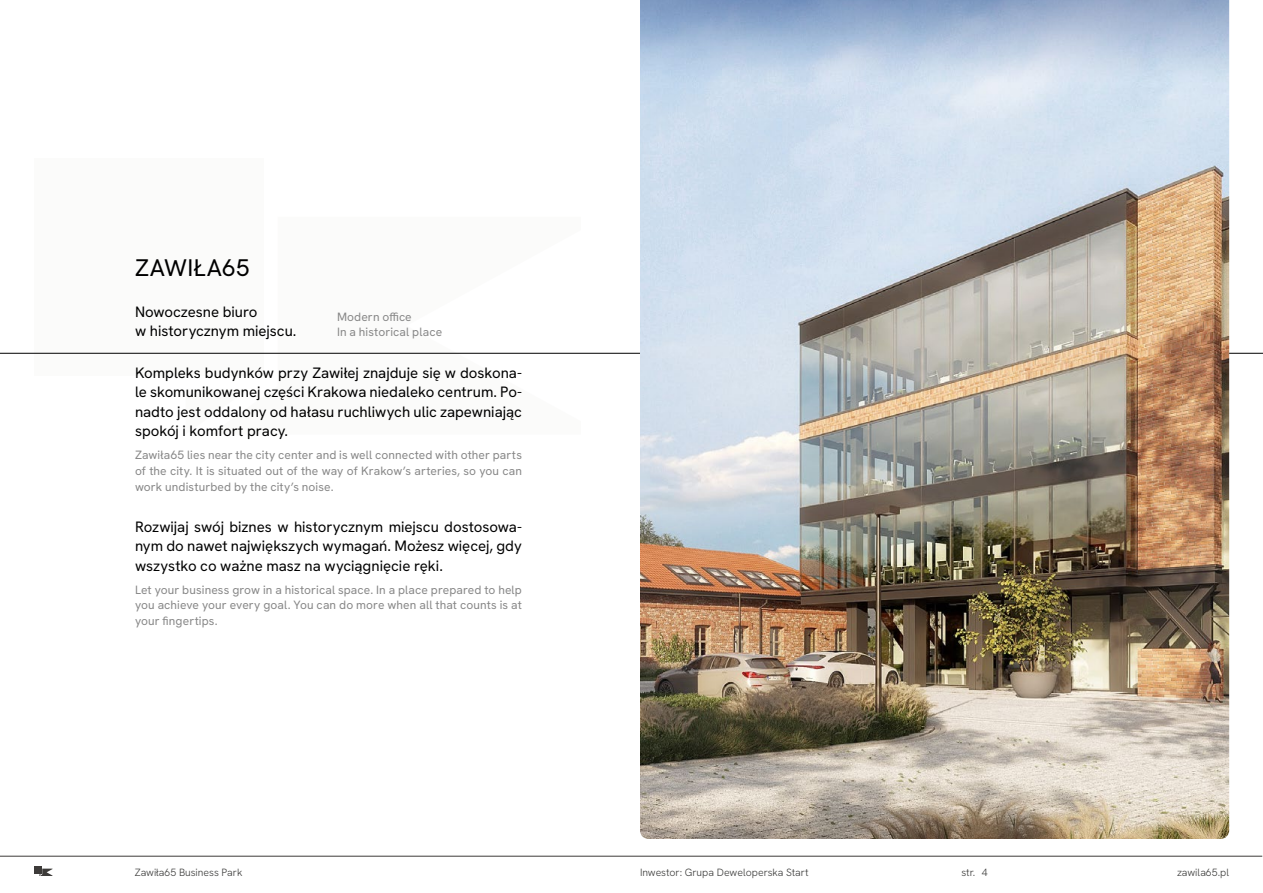
<style>
.page{position:relative;width:1263px;height:893px;background:#fff}
.page>*{position:absolute;margin:0;border:0;box-sizing:border-box;transform-origin:0 0}
.t1{font:24px "Hanken Grotesk";letter-spacing:.01em;color:#000}
.t2{font:15px/19.5px "Hanken Grotesk";color:#000;text-align:justify}
.t3{font:12px/15.6px "Hanken Grotesk";letter-spacing:.01em;color:#878787;text-align:justify}
.t4{font:300 10.5px "Hanken Grotesk";color:#3c3c3b}
</style>
<div class="page">
<hr style="left:0;top:856px;width:1262px;height:1px;background:#3d3b39">
<div style="left:34px;top:867px;width:8px;height:7px;background:#3d3b39"></div>
<svg style="left:39px;top:869px;width:13px;height:7px"></svg>
<div style="left:34px;top:158px;width:229px;height:218px;background:#fbfbfa"></div>
<svg style="left:210px;top:352px;width:371px;height:1px"></svg>
<hr style="left:0;top:353px;width:1263px;height:1px;background:#000">
<img style="left:640px;top:0;width:589px;height:839px">
<h1 class="t1" style="left:135px;top:252px;width:116px">ZAWIŁA65</h1>
<p class="t2" style="left:135px;top:301px;width:163px">Nowoczesne biuro<br>w historycznym miejscu.</p>
<p class="t3" style="left:337px;top:308px;width:107px">Modern office<br>In a historical place</p>
<p class="t2" style="left:135px;top:363px;width:388px">Kompleks budynków przy Zawiłej znajduje się w doskona&shy;le skomunikowanej części Krakowa niedaleko centrum. Po&shy;nadto jest oddalony od hałasu ruchliwych ulic zapewniając spokój i komfort pracy.</p>
<p class="t3" style="left:135px;top:447px;width:388px">Zawiła65 lies near the city center and is well connected with other parts of the city. It is situated out of the way of Krakow’s arteries, so you can work undisturbed by the city’s noise.</p>
<p class="t2" style="left:135px;top:517px;width:388px">Rozwijaj swój biznes w historycznym miejscu dostosowa&shy;nym do nawet największych wymagań. Możesz więcej, gdy wszystko co ważne masz na wyciągnięcie ręki.</p>
<p class="t3" style="left:135px;top:582px;width:388px">Let your business grow in a historical space. In a place prepared to help you achieve your every goal. You can do more when all that counts is at your fingertips.</p>
<p class="t4" style="left:135px;top:865px;width:109px">Zawiła65 Business Park</p>
<p class="t4" style="left:640px;top:865px;width:170px">Inwestor: Grupa Deweloperska Start</p>
<p class="t4" style="left:961px;top:865px;width:28px">str. 4</p>
<p class="t4" style="left:1177px;top:865px;width:54px">zawila65.pl</p>
</div>
